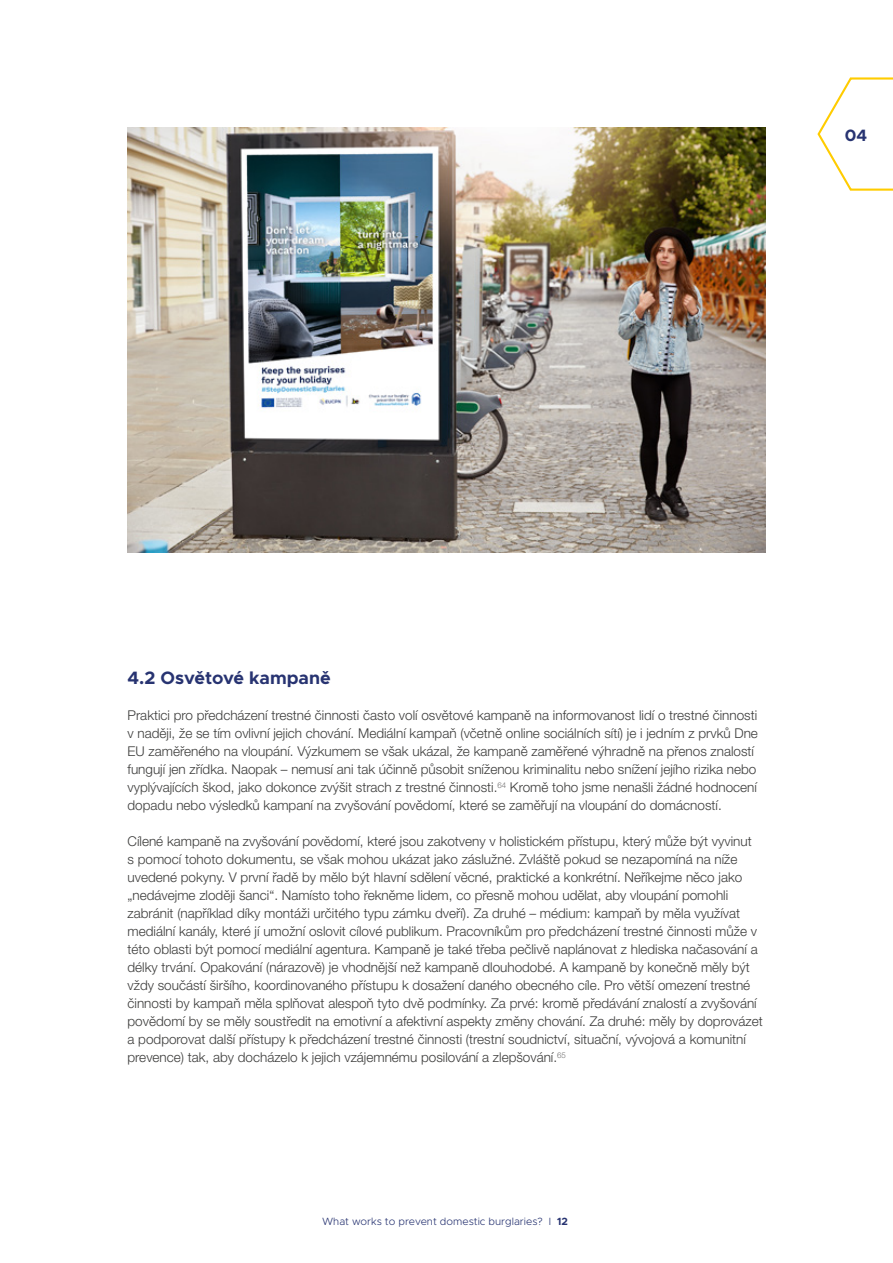
<style>
.page{position:relative;width:893px;height:1263px;background:#fff}
.page>*{position:absolute;margin:0;border:0;box-sizing:border-box;transform-origin:0 0}
.t1{font:700 18px "Metropolis";color:#273371}
.t2{font:700 16.5px "Metropolis";color:#273371}
.t3{font:300 13.5px/18px "Helvetica Neue LT Pro";color:#3c3c3b}
.t4{font:300 10.5px "Metropolis";color:#273371}
.s1{font-weight:700}
</style>
<div class="page">
<img style="left:128px;top:128px;width:637px;height:425px">
<svg style="left:817px;top:77px;width:76px;height:114px"></svg>
<p class="t2" style="left:845px;top:124px;width:24px">04</p>
<h1 class="t1" style="left:128px;top:666px;width:205px">4.2 Osvětové kampaně</h1>
<p class="t3" style="left:128px;top:706px;width:632px">Praktici pro předcházení trestné činnosti často volí osvětové kampaně na informovanost lidí o trestné činnosti v naději, že se tím ovlivní jejich chování. Mediální kampaň (včetně online sociálních sítí) je i jedním z prvků Dne EU zaměřeného na vloupání. Výzkumem se však ukázal, že kampaně zaměřené výhradně na přenos znalostí fungují jen zřídka. Naopak – nemusí ani tak účinně působit sníženou kriminalitu nebo snížení jejího rizika nebo vyplývajících škod, jako dokonce zvýšit strach z trestné činnosti.<sup>64</sup> Kromě toho jsme nenašli žádné hodnocení dopadu nebo výsledků kampaní na zvyšování povědomí, které se zaměřují na vloupání do domácností.</p>
<p class="t3" style="left:128px;top:832px;width:637px">Cílené kampaně na zvyšování povědomí, které jsou zakotveny v holistickém přístupu, který může být vyvinut<br>s pomocí tohoto dokumentu, se však mohou ukázat jako záslužné. Zvláště pokud se nezapomíná na níže uvedené pokyny. V první řadě by mělo být hlavní sdělení věcné, praktické a konkrétní. Neříkejme něco jako „nedávejme zloději šanci“. Namísto toho řekněme lidem, co přesně mohou udělat, aby vloupání pomohli zabránit (například díky montáži určitého typu zámku dveří). Za druhé – médium: kampaň by měla využívat mediální kanály, které jí umožní oslovit cílové publikum. Pracovníkům pro předcházení trestné činnosti může v této oblasti být pomocí mediální agentura. Kampaně je také třeba pečlivě naplánovat z hlediska načasování a délky trvání. Opakování (nárazově) je vhodnější než kampaně dlouhodobé. A kampaně by konečně měly být vždy součástí širšího, koordinovaného přístupu k dosažení daného obecného cíle. Pro větší omezení trestné činnosti by kampaň měla splňovat alespoň tyto dvě podmínky. Za prvé: kromě předávání znalostí a zvyšování povědomí by se měly soustředit na emotivní a afektivní aspekty změny chování. Za druhé: měly by doprovázet a podporovat další přístupy k předcházení trestné činnosti (trestní soudnictví, situační, vývojová a komunitní prevence) tak, aby docházelo k jejich vzájemnému posilování a zlepšování.<sup>65</sup></p>
<p class="t4" style="left:322px;top:1214px;width:247px">What works to prevent domestic burglaries? I <span class="s1">12</span></p>
</div>
